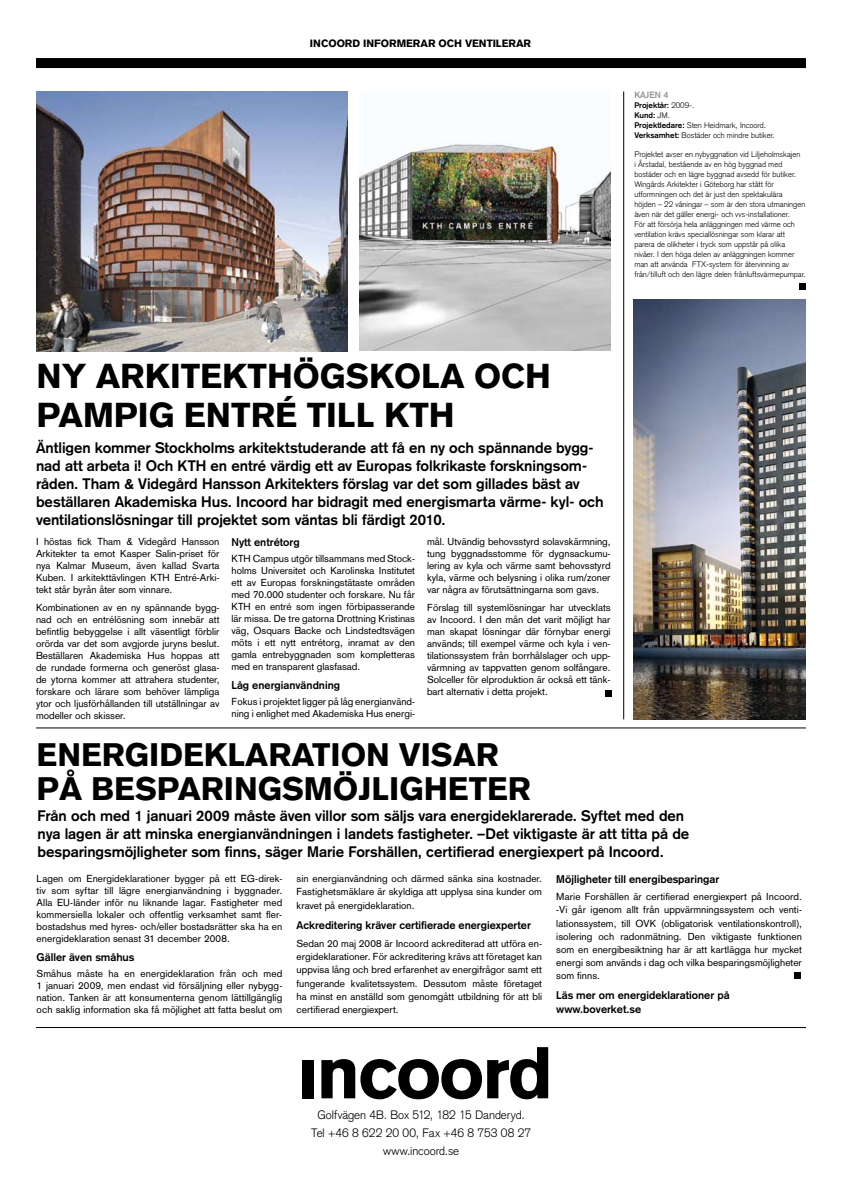
<style>
.page{position:relative;width:842px;height:1191px;background:#fff}
.page>*{position:absolute;margin:0;border:0;box-sizing:border-box;transform-origin:0 0}
.t1{font:900 34px/39px "Akzidenz Grotesk";color:#000}
.t2{font:900 32px/34px "Akzidenz Grotesk";color:#000}
.t3{font:700 15px/18px "Akzidenz Grotesk";letter-spacing:-.005em;color:#000}
.t4{font:300 12px/18px "Akzidenz Grotesk";letter-spacing:-.005em;color:#000;text-align:center}
.t5{font:700 11px/14.3px "Akzidenz Grotesk";color:#000}
.t6{font:900 10.4px "Akzidenz Grotesk";color:#000}
.t7{font:10px/12px "Akzidenz Grotesk";color:#000;text-align:justify}
.t8{font:700 9px "Akzidenz Grotesk";color:#939598}
.t9{font:300 8px/10px "Akzidenz Grotesk";color:#000}
.s1{font-weight:700}
</style>
<div class="page">
<div style="left:302px;top:1059px;width:11px;height:39px;background:#000"></div>
<svg style="left:321px;top:1047px;width:227px;height:52px"></svg>
<hr style="left:36px;top:1027px;width:770px;height:1px;background:#000">
<hr style="left:36px;top:727px;width:770px;height:1px;background:#000">
<div style="left:36px;top:58px;width:770px;height:10px;background:#000"></div>
<hr style="left:623px;top:91px;width:1px;height:628px;background:#000">
<img style="left:36px;top:92px;width:312px;height:259px">
<img style="left:359px;top:142px;width:251px;height:209px">
<img style="left:634px;top:300px;width:172px;height:419px">
<div style="left:799px;top:283px;width:6px;height:7px;background:#000"></div>
<div style="left:605px;top:690px;width:6px;height:7px;background:#000"></div>
<div style="left:795px;top:971px;width:6px;height:7px;background:#000"></div>
<p class="t6" style="left:310px;top:37px;width:28px">INCOORD</p>
<p class="t6" style="left:363px;top:37px;width:52px">INFORMERAR</p>
<p class="t6" style="left:438px;top:37px;width:34px">OCH VENTI</p>
<p class="t6" style="left:496px;top:37px;width:14px">LERAR</p>
<p class="t8" style="left:634px;top:90px;width:36px">KAJEN 4</p>
<p class="t9" style="left:634px;top:101px;width:142px"><span class="s1">Projektår:</span> 2009-.<br><span class="s1">Kund:</span> JM.<br><span class="s1">Projektledare:</span> Sten Heidmark, Incoord.<br><span class="s1">Verksamhet:</span> Bostäder och mindre butiker.</p>
<p class="t9" style="left:634px;top:150px;width:173px">Projektet avser en nybyggnation vid Liljeholmskajen<br>i Årstadal, bestående av en hög byggnad med bostäder och en lägre byggnad avsedd för butiker.<br>Wingårds Arkitekter i Göteborg har stått för utformningen och det är just den spektakulära höjden – 22 våningar – som är den stora utmaningen även när det gäller energi- och vvs-installationer.<br>För att försörja hela anläggningen med värme och ventilation krävs speciallösningar som klarar att parera de olikheter i tryck som uppstår på olika nivåer. I den höga delen av anläggningen kommer man att använda FTX-system för återvinning av från/tilluft och den lägre delen frånluftsvärmepumpar.</p>
<h1 class="t1" style="left:37px;top:356px;width:516px">NY ARKITEKTHÖGSKOLA OCH<br>PAMPIG ENTRÉ TILL KTH</h1>
<p class="t3" style="left:36px;top:438px;width:569px">Äntligen kommer Stockholms arkitektstuderande att få en ny och spännande bygg&shy;nad att arbeta i! Och KTH en entré värdig ett av Europas folkrikaste forskningsom&shy;råden. Tham &amp; Videgård Hansson Arkitekters förslag var det som gillades bäst av beställaren Akademiska Hus. Incoord har bidragit med energismarta värme- kyl- och ventilationslösningar till projektet som väntas bli färdigt 2010.</p>
<p class="t7" style="left:36px;top:535px;width:185px">I höstas fick Tham &amp; Videgård Hansson Arkitekter ta emot Kasper Salin-priset för nya Kalmar Museum, även kallad Svarta Kuben. I arkitekttävlingen KTH Entré-Arki&shy;tekt står byrån åter som vinnare.</p>
<p class="t7" style="left:36px;top:601px;width:185px">Kombinationen av en ny spännande bygg&shy;nad och en entrélösning som innebär att befintlig bebyggelse i allt väsentligt förblir orörda var det som avgjorde juryns beslut.<br>Beställaren Akademiska Hus hoppas att de rundade formerna och generöst glasa&shy;de ytorna kommer att attrahera studenter, forskare och lärare som behöver lämpliga ytor och ljusförhållanden till utställningar av modeller och skisser.</p>
<p class="t5" style="left:232px;top:535px;width:70px">Nytt entrétorg</p>
<p class="t7" style="left:232px;top:552px;width:185px">KTH Campus utgör tillsammans med Stock&shy;holms Universitet och Karolinska Institutet ett av Europas forskningstätaste områden med 70.000 studenter och forskare. Nu får KTH en entré som ingen förbipasserande lär missa. De tre gatorna Drottning Kristinas väg, Osquars Backe och Lindstedtsvägen möts i ett nytt entrétorg, inramat av den gamla entrebyggnaden som kompletteras med en transparent glasfasad.</p>
<p class="t5" style="left:232px;top:678px;width:110px">Låg energianvändning</p>
<p class="t7" style="left:232px;top:696px;width:185px">Fokus i projektet ligger på låg energianvänd&shy;ning i enlighet med Akademiska Hus energi-</p>
<p class="t7" style="left:427px;top:535px;width:185px">mål. Utvändig behovsstyrd solavskärmning, tung byggnadsstomme för dygnsackumu&shy;lering av kyla och värme samt behovsstyrd kyla, värme och belysning i olika rum/zoner var några av förutsättningarna som gavs.</p>
<p class="t7" style="left:427px;top:601px;width:185px">Förslag till systemlösningar har utvecklats av Incoord. I den mån det varit möjligt har man skapat lösningar där förnybar energi används; till exempel värme och kyla i ven&shy;tilationssystem från borrhålslager och upp&shy;värmning av tappvatten genom solfångare.<br>Solceller för elproduktion är också ett tänk&shy;bart alternativ i detta projekt.</p>
<h2 class="t2" style="left:37px;top:737px;width:496px">ENERGIDEKLARATION VISAR<br>PÅ BESPARINGSMÖJLIGHETER</h2>
<p class="t3" style="left:38px;top:806px;width:653px">Från och med 1 januari 2009 måste även villor som säljs vara energideklarerade. Syftet med den nya lagen är att minska energianvändningen i landets fastigheter. –Det viktigaste är att titta på de besparingsmöjligheter som finns, säger Marie Forshällen, certifierad energiexpert på Incoord.</p>
<p class="t7" style="left:37px;top:872px;width:247px">Lagen om Energideklarationer bygger på ett EG-direk&shy;tiv som syftar till lägre energianvändning i byggnader.<br>Alla EU-länder inför nu liknande lagar. Fastigheter med kommersiella lokaler och offentlig verksamhet samt fler&shy;bostadshus med hyres- och/eller bostadsrätter ska ha en energideklaration senast 31 december 2008.</p>
<p class="t5" style="left:37px;top:950px;width:99px">Gäller även småhus</p>
<p class="t7" style="left:37px;top:967px;width:247px">Småhus måste ha en energideklaration från och med 1 januari 2009, men endast vid försäljning eller nybygg&shy;nation. Tanken är att konsumenterna genom lättillgänglig och saklig information ska få möjlighet att fatta beslut om</p>
<p class="t7" style="left:296px;top:871px;width:247px;line-height:13.4px">sin energianvändning och därmed sänka sina kostnader.<br>Fastighetsmäklare är skyldiga att upplysa sina kunder om kravet på energideklaration.</p>
<p class="t5" style="left:296px;top:917px;width:236px">Ackreditering kräver certifierade energiexperter</p>
<p class="t7" style="left:296px;top:936px;width:247px;line-height:13.4px">Sedan 20 maj 2008 är Incoord ackrediterad att utföra en&shy;ergideklarationer. För ackreditering krävs att företaget kan uppvisa lång och bred erfarenhet av energifrågor samt ett fungerande kvalitetssystem. Dessutom måste företaget ha minst en anställd som genomgått utbildning för att bli certifierad energiexpert.</p>
<p class="t5" style="left:556px;top:871px;width:164px">Möjligheter till energibesparingar</p>
<p class="t7" style="left:556px;top:890px;width:247px;line-height:13.1px">Marie Forshällen är certifierad energiexpert på Incoord. -Vi går igenom allt från uppvärmningssystem och venti&shy;lationssystem, till OVK (obligatorisk ventilationskontroll), isolering och radonmätning. Den viktigaste funktionen som en energibesiktning har är att kartlägga hur mycket energi som används i dag och vilka besparingsmöjligheter som finns.</p>
<p class="t5" style="left:556px;top:988px;width:175px">Läs mer om energideklarationer på www.boverket.se</p>
<p class="t4" style="left:311px;top:1106px;width:221px">Golfvägen 4B. Box 512, 182 15 Danderyd.<br>Tel +46 8 622 20 00, Fax +46 8 753 08 27 www.incoord.se</p>
</div>
